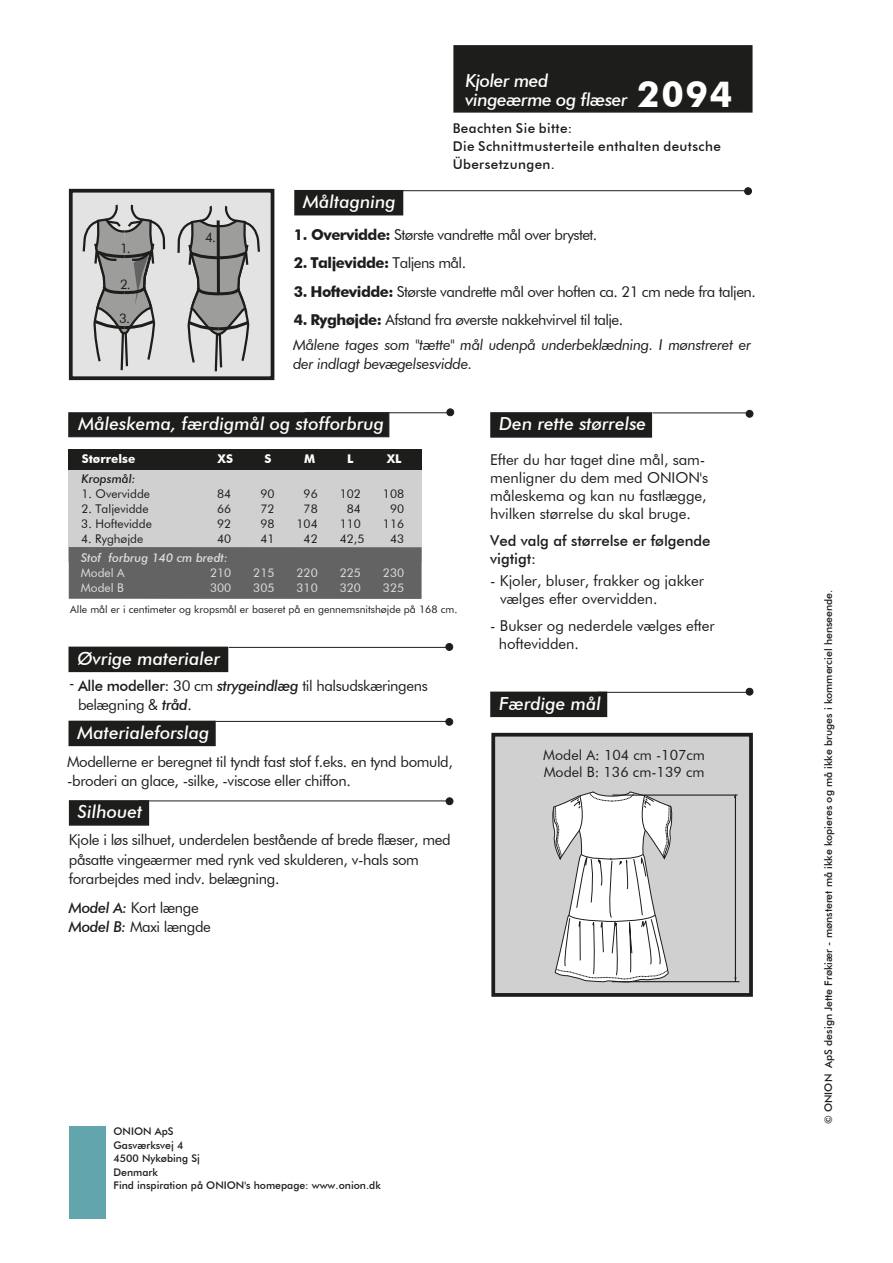
<style>
.page{position:relative;width:893px;height:1263px;background:#fff}
.page>*{position:absolute;margin:0;border:0;box-sizing:border-box;transform-origin:0 0}
.t1{font:700 36px "Futura BT";color:#fff}
.t2{font:italic 500 18px "Futura BT";color:#fff}
.t3{font:italic 500 18px/19.5px "Futura BT";letter-spacing:-.025em;color:#fff}
.t4{font:15px/19.5px "Futura BT";letter-spacing:-.025em;color:#1d1d1b}
.t5{font:15px/18px "Futura BT";letter-spacing:-.005em;color:#1d1d1b}
.t6{font:italic 15px/24.8px "Futura BT";letter-spacing:-.025em;color:#1d1d1b}
.t7{font:500 15px/18px "Futura BT";letter-spacing:-.005em;color:#1d1d1b}
.t8{font:700 15px "Futura BT";letter-spacing:-.035em;color:#1d1d1b}
.t9{font:14.25px/17.1px "Futura BT";color:#1d1d1b}
.t10{font:500 13.5px/18px "Futura BT";letter-spacing:.03em;color:#1d1d1b}
.t11{font:13.2px "Futura BT";color:#1d1d1b}
.t12{font:12px "Futura BT";color:#1d1d1b}
.t13{font:12px "Futura BT";color:#e1ddde}
.t14{font:italic 500 12px "Futura BT";color:#e1ddde}
.t15{font:700 12px "Futura BT";color:#fff}
.t16{font:italic 500 12px "Futura BT";color:#1d1d1b}
.t17{font:500 10.5px/13.5px "Futura BT";color:#1d1d1b}
.t18{font:10.5px "Futura BT";color:#1d1d1b}
.s1{font-weight:700}
.s2{font-weight:400}
.s3{font-weight:700;font-style:normal}
.s4{font-style:normal}
.s5{font-weight:500}
.s6{font-weight:500;font-style:italic}
</style>
<div class="page">
<div style="left:453px;top:45px;width:299px;height:68px;background:#1d1d1b;border:2px solid #1d1d1b"></div>
<div style="left:69px;top:189px;width:205px;height:191px;background:#e3e3e3;border:4px solid #1d1d1b"></div>
<svg style="left:82px;top:204px;width:84px;height:167px"></svg>
<svg style="left:177px;top:205px;width:83px;height:167px"></svg>
<div style="left:294px;top:190px;width:109px;height:25px;background:#1d1d1b"></div>
<hr style="left:403px;top:190px;width:344px;height:1px;background:#1d1d1b">
<div style="left:745px;top:188px;width:6px;height:7px;background:#1d1d1b;border-radius:50%"></div>
<div style="left:744px;top:187px;width:8px;height:8px;border:1px solid #1d1d1b;border-radius:50%"></div>
<div style="left:490px;top:412px;width:162px;height:26px;background:#1d1d1b;border:2px solid #1d1d1b"></div>
<hr style="left:653px;top:412px;width:95px;height:1px;background:#1d1d1b">
<div style="left:746px;top:410px;width:7px;height:7px;background:#1d1d1b;border-radius:50%"></div>
<div style="left:746px;top:410px;width:7px;height:7px;border:1px solid #1d1d1b;border-radius:50%"></div>
<div style="left:490px;top:691px;width:117px;height:26px;background:#1d1d1b;border:2px solid #1d1d1b"></div>
<hr style="left:597px;top:692px;width:151px;height:1px;background:#1d1d1b">
<div style="left:746px;top:688px;width:7px;height:7px;background:#1d1d1b;border-radius:50%"></div>
<div style="left:746px;top:688px;width:7px;height:7px;border:1px solid #1d1d1b;border-radius:50%"></div>
<div style="left:68px;top:412px;width:321px;height:25px;background:#1d1d1b;border:1px solid #1d1d1b"></div>
<hr style="left:305px;top:412px;width:143px;height:1px;background:#1d1d1b">
<div style="left:447px;top:409px;width:7px;height:7px;background:#1d1d1b;border-radius:50%"></div>
<div style="left:447px;top:409px;width:7px;height:7px;border:1px solid #1d1d1b;border-radius:50%"></div>
<div style="left:70px;top:1126px;width:36px;height:92px;background:#62a5ac"></div>
<div style="left:69px;top:647px;width:159px;height:25px;background:#1d1d1b"></div>
<hr style="left:229px;top:647px;width:223px;height:1px;background:#1d1d1b">
<div style="left:446px;top:643px;width:7px;height:7px;background:#1d1d1b;border-radius:50%"></div>
<div style="left:446px;top:643px;width:7px;height:8px;border:1px solid #1d1d1b;border-radius:50%"></div>
<div style="left:69px;top:721px;width:147px;height:25px;background:#1d1d1b"></div>
<hr style="left:216px;top:721px;width:235px;height:1px;background:#1d1d1b">
<div style="left:446px;top:718px;width:7px;height:7px;background:#1d1d1b;border-radius:50%"></div>
<div style="left:446px;top:718px;width:7px;height:7px;border:1px solid #1d1d1b;border-radius:50%"></div>
<div style="left:69px;top:800px;width:80px;height:26px;background:#1d1d1b;border:2px solid #1d1d1b"></div>
<hr style="left:139px;top:800px;width:314px;height:1px;background:#1d1d1b">
<div style="left:446px;top:798px;width:7px;height:7px;background:#1d1d1b;border-radius:50%"></div>
<div style="left:446px;top:797px;width:7px;height:8px;border:1px solid #1d1d1b;border-radius:50%"></div>
<div style="left:491px;top:733px;width:262px;height:264px;background:#d0d0d0;border:4px solid #1d1d1b"></div>
<div style="left:69px;top:449px;width:353px;height:34px;background:#1d1d1b"></div>
<div style="left:69px;top:470px;width:353px;height:91px;background:#d0d0d0"></div>
<div style="left:69px;top:547px;width:353px;height:52px;background:#646363"></div>
<svg style="left:552px;top:792px;width:121px;height:191px"></svg>
<hr style="left:735px;top:795px;width:1px;height:187px;background:#1d1d1b">
<hr style="left:612px;top:794px;width:125px;height:2px;background:#1d1d1b">
<hr style="left:612px;top:981px;width:127px;height:1px;background:#1d1d1b">
<p class="t3" style="left:465px;top:70px;width:164px">Kjoler med vingeærme og flæser</p>
<h1 class="t1" style="left:637px;top:72px;width:97px">2094</h1>
<p class="t11" style="left:120px;top:241px;width:12px">1.</p>
<p class="t11" style="left:120px;top:277px;width:12px">2.</p>
<p class="t11" style="left:119px;top:310px;width:12px">3.</p>
<p class="t2" style="left:303px;top:191px;width:94px">Måltagning</p>
<p class="t10" style="left:453px;top:120px;width:270px">Beachten Sie bitte:<br>Die Schnittmusterteile enthalten deutsche<br>Übersetzungen.</p>
<p class="t11" style="left:205px;top:229px;width:12px">4.</p>
<p class="t4" style="left:294px;top:224px;width:305px"><span class="s1">1. Overvidde:</span> Største vandrette mål over brystet.</p>
<p class="t8" style="left:294px;top:254px;width:174px">2. Taljevidde: <span class="s2">Taljens mål.</span></p>
<p class="t4" style="left:294px;top:281px;width:463px"><span class="s1">3. Hoftevidde:</span> Største vandrette mål over hoften ca. 21 cm nede fra taljen.</p>
<p class="t6" style="left:293px;top:307px;width:459px"><span class="s3">4. Ryghøjde:</span> <span class="s4">Afstand fra øverste nakkehvirvel til talje.<br></span>Målene tages som "tætte" mål udenpå underbeklædning. I mønstreret er</p>
<p class="t6" style="left:293px;top:352px;width:181px">der indlagt bevægelsesvidde.</p>
<p class="t2" style="left:79px;top:413px;width:307px">Måleskema, færdigmål og stofforbrug</p>
<p class="t15" style="left:82px;top:451px;width:55px">Størrelse</p>
<p class="t15" style="left:218px;top:451px;width:17px">XS</p>
<p class="t15" style="left:265px;top:451px;width:8px">S</p>
<p class="t15" style="left:304px;top:451px;width:13px">M</p>
<p class="t15" style="left:347px;top:451px;width:8px">L</p>
<p class="t15" style="left:387px;top:451px;width:16px">XL</p>
<p class="t16" style="left:82px;top:471px;width:56px">Kropsmål:</p>
<p class="t12" style="left:81px;top:486px;width:70px">1. Overvidde</p>
<p class="t12" style="left:217px;top:486px;width:16px">84</p>
<p class="t12" style="left:260px;top:486px;width:16px">90</p>
<p class="t12" style="left:304px;top:486px;width:16px">96</p>
<p class="t12" style="left:340px;top:486px;width:23px">102</p>
<p class="t12" style="left:383px;top:486px;width:23px">108</p>
<p class="t12" style="left:81px;top:501px;width:69px">2. Taljevidde</p>
<p class="t12" style="left:217px;top:501px;width:16px">66</p>
<p class="t12" style="left:260px;top:501px;width:16px">72</p>
<p class="t12" style="left:304px;top:501px;width:16px">78</p>
<p class="t12" style="left:347px;top:501px;width:16px">84</p>
<p class="t12" style="left:390px;top:501px;width:16px">90</p>
<p class="t12" style="left:81px;top:516px;width:72px">3. Hoftevidde</p>
<p class="t12" style="left:217px;top:516px;width:16px">92</p>
<p class="t12" style="left:260px;top:516px;width:16px">98</p>
<p class="t12" style="left:296px;top:516px;width:23px">104</p>
<p class="t12" style="left:340px;top:516px;width:23px">110</p>
<p class="t12" style="left:383px;top:516px;width:23px">116</p>
<p class="t12" style="left:81px;top:531px;width:64px">4. Ryghøjde</p>
<p class="t12" style="left:217px;top:531px;width:16px">40</p>
<p class="t12" style="left:260px;top:531px;width:16px">41</p>
<p class="t12" style="left:304px;top:531px;width:16px">42</p>
<p class="t12" style="left:340px;top:531px;width:26px">42,5</p>
<p class="t12" style="left:390px;top:531px;width:16px">43</p>
<p class="t14" style="left:81px;top:550px;width:148px">Stof forbrug 140 cm bredt:</p>
<p class="t13" style="left:81px;top:565px;width:45px">Model A</p>
<p class="t13" style="left:210px;top:565px;width:23px">210</p>
<p class="t13" style="left:253px;top:565px;width:23px">215</p>
<p class="t13" style="left:296px;top:565px;width:23px">220</p>
<p class="t13" style="left:340px;top:565px;width:23px">225</p>
<p class="t13" style="left:383px;top:565px;width:23px">230</p>
<p class="t13" style="left:81px;top:580px;width:45px">Model B</p>
<p class="t13" style="left:210px;top:580px;width:23px">300</p>
<p class="t13" style="left:253px;top:580px;width:23px">305</p>
<p class="t13" style="left:296px;top:580px;width:23px">310</p>
<p class="t13" style="left:340px;top:580px;width:23px">320</p>
<p class="t13" style="left:383px;top:580px;width:23px">325</p>
<p class="t18" style="left:70px;top:603px;width:389px">Alle mål er i centimeter og kropsmål er baseret på en gennemsnitshøjde på 168 cm.</p>
<p class="t2" style="left:78px;top:647px;width:144px">Øvrige materialer</p>
<p class="t4" style="left:78px;top:675px;width:351px"><span class="s5">Alle modeller:</span> 30 cm <span class="s6">strygeindlæg</span> til halsudskæringens belægning &amp; <span class="s6">tråd</span>.</p>
<p class="t4" style="left:69px;top:672px;width:7px">-</p>
<p class="t2" style="left:78px;top:721px;width:133px">Materialeforslag</p>
<p class="t4" style="left:67px;top:751px;width:387px">Modellerne er beregnet til tyndt fast stof f.eks. en tynd bomuld, -broderi an glace, -silke, -viscose eller chiffon.</p>
<p class="t2" style="left:78px;top:801px;width:66px">Silhouet</p>
<p class="t4" style="left:69px;top:830px;width:383px">Kjole i løs silhuet, underdelen bestående af brede flæser, med påsatte vingeærmer med rynk ved skulderen, v-hals som forarbejdes med indv. belægning.</p>
<p class="t4" style="left:69px;top:897px;width:144px"><span class="s6">Model A:</span> Kort længe<br><span class="s6">Model B:</span> Maxi længde</p>
<p class="t2" style="left:499px;top:413px;width:149px">Den rette størrelse</p>
<p class="t5" style="left:490px;top:450px;width:219px">Efter du har taget dine mål, sam&shy;menligner du dem med ONION's måleskema og kan nu fastlægge, hvilken størrelse du skal bruge.</p>
<p class="t7" style="left:490px;top:531px;width:222px">Ved valg af størrelse er følgende vigtigt:</p>
<p class="t5" style="left:500px;top:572px;width:205px;text-indent:-10px">- Kjoler, bluser, frakker og jakker vælges efter overvidden.</p>
<p class="t5" style="left:499px;top:617px;width:217px;text-indent:-9px">- Bukser og nederdele vælges efter hoftevidden.</p>
<p class="t2" style="left:499px;top:692px;width:103px">Færdige mål</p>
<p class="t9" style="left:543px;top:746px;width:163px">Model A: 104 cm -107cm<br>Model B: 136 cm-139 cm</p>
<p class="t17" style="left:114px;top:1125px;width:269px">ONION ApS<br>Gasværksvej 4<br>4500 Nykøbing Sj<br>Denmark<br>Find inspiration på ONION's homepage: www.onion.dk</p>
<p class="t17" style="left:821px;top:1124px;width:536px;rotate:-90deg">© ONION ApS design Jette Frøkiær - mønsteret må ikke kopieres og må ikke bruges i kommerciel henseende.</p>
</div>
